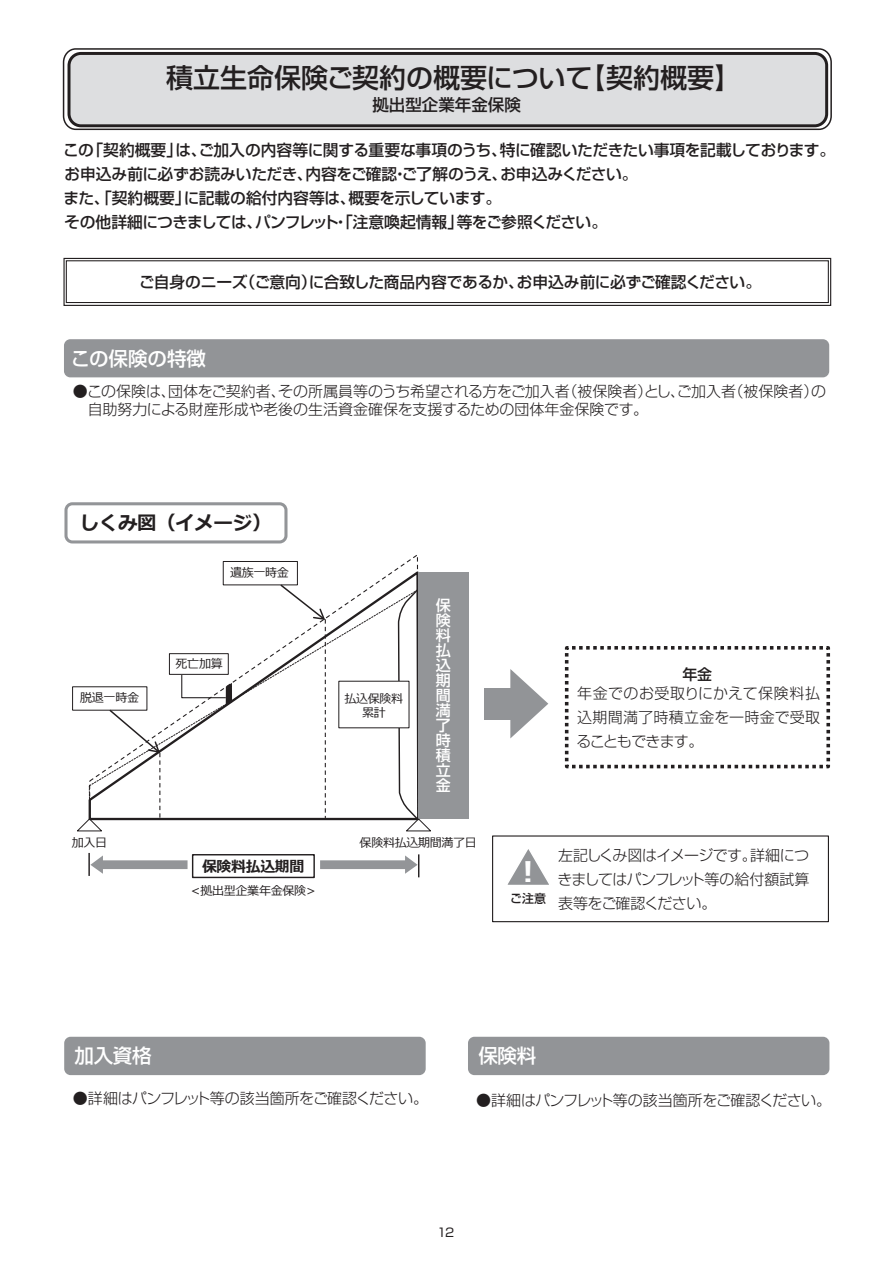
<style>
.page{position:relative;width:893px;height:1263px;background:#fff}
.page>*{position:absolute;margin:0;border:0;box-sizing:border-box;transform-origin:0 0}
.t1{font:700 28.5px "Meiryo";color:#fff}
.t2{font:500 27px "Shin Go Pr 5";color:#231f20}
.t3{font:700 19.5px "Meiryo";letter-spacing:-.02em;color:#231f20}
.t4{font:500 19.5px "Shin Go Pr 5";color:#fff}
.t5{font:500 19.5px "Shin Go Pr 5";letter-spacing:-.02em;color:#fff}
.t6{font:500 16.5px "Shin Go Pr 5";color:#231f20}
.t7{font:500 15.75px/24px "Shin Go Pr 5";letter-spacing:-.02em;color:#231f20}
.t8{font:300 15px/18px "Shin Go Pr 5";color:#231f20}
.t9{font:300 15px "Shin Go Pr 5";letter-spacing:-.04em;color:#231f20}
.t10{font:300 15px/24px "Shin Go Pr 5";letter-spacing:-.02em;color:#231f20;text-align:justify}
.t11{font:300 15px "Shin Go Pr 5";letter-spacing:-.045em;color:#231f20}
.t12{font:300 15px "Shin Go Pr 5";letter-spacing:-.055em;color:#231f20}
.t13{font:500 15px/15px "Shin Go Pr 5";color:#fff;text-align:justify}
.t14{font:700 15px "Meiryo";letter-spacing:-.025em;color:#231f20}
.t15{font:500 15px "Shin Go Pr 5";color:#231f20}
.t16{font:12px/14.4px "Meiryo";letter-spacing:-.03em;color:#231f20;text-align:center}
.t17{font:12px "Shin Go Pr 5";color:#231f20}
</style>
<div class="page">
<div style="left:63px;top:48px;width:769px;height:82px;border:2px solid #231f20;border-radius:13px"></div>
<div style="left:69px;top:53px;width:758px;height:73px;background:#dddee0;border-radius:12px"></div>
<div style="left:68px;top:52px;width:760px;height:75px;border:3px solid #231f20;border-radius:12px"></div>
<div style="left:64px;top:339px;width:765px;height:38px;background:#929497;border-radius:6px"></div>
<div style="left:484px;top:688px;width:32px;height:31px;background:#929497"></div>
<svg style="left:510px;top:669px;width:38px;height:69px"></svg>
<div style="left:492px;top:835px;width:337px;height:87px;border:1px solid #231f20"></div>
<svg style="left:507px;top:849px;width:42px;height:36px"></svg>
<svg style="left:564px;top:646px;width:267px;height:123px"></svg>
<div style="left:64px;top:1037px;width:362px;height:38px;background:#929497;border-radius:6px"></div>
<div style="left:468px;top:1037px;width:361px;height:38px;background:#929497;border-radius:6px"></div>
<svg style="left:161px;top:568px;width:258px;height:253px"></svg>
<svg style="left:147px;top:589px;width:250px;height:231px"></svg>
<div style="left:418px;top:572px;width:51px;height:247px;background:#939598"></div>
<div style="left:339px;top:681px;width:70px;height:47px;background:#fff"></div>
<div style="left:223px;top:561px;width:74px;height:24px;background:#fff"></div>
<div style="left:223px;top:561px;width:75px;height:24px;border:1px solid #231f20"></div>
<hr style="left:88px;top:853px;width:2px;height:23px;background:#231f20">
<svg style="left:320px;top:854px;width:99px;height:23px"></svg>
<svg style="left:90px;top:855px;width:98px;height:19px"></svg>
<svg style="left:76px;top:708px;width:85px;height:124px"></svg>
<svg style="left:397px;top:588px;width:34px;height:244px"></svg>
<div style="left:192px;top:854px;width:123px;height:24px;border:1px solid #231f20"></div>
<div style="left:64px;top:502px;width:223px;height:41px;border:3px solid #939598;border-radius:6px"></div>
<svg style="left:279px;top:583px;width:47px;height:235px"></svg>
<svg style="left:181px;top:672px;width:54px;height:36px"></svg>
<div style="left:169px;top:654px;width:59px;height:20px;background:#fff"></div>
<div style="left:169px;top:653px;width:60px;height:22px;border:1px solid #231f20"></div>
<svg style="left:63px;top:257px;width:769px;height:49px"></svg>
<h2 class="t2" style="left:166px;top:56px;width:577px">積立生命保険ご契約の概要について【契約概要】</h2>
<p class="t6" style="left:372px;top:91px;width:150px">拠出型企業年金保険</p>
<p class="t7" style="left:64px;top:136px;width:773px">この「契約概要」は、ご加入の内容等に関する重要な事項のうち、特に確認いただきたい事項を記載しております。お申込み前に必ずお読みいただき、内容をご確認・ご了解のうえ、お申込みください。<br>また、「契約概要」に記載の給付内容等は、概要を示しています。<br>その他詳細につきましては、パンフレット・「注意喚起情報」等をご参照ください。</p>
<p class="t7" style="left:139px;top:268px;width:624px">ご自身のニーズ（ご意向）に合致した商品内容であるか、お申込み前に必ずご確認ください。</p>
<p class="t4" style="left:71px;top:342px;width:137px">この保険の特徴</p>
<p class="t8" style="left:88px;top:381px;width:740px;text-indent:-15px">●この保険は、団体をご契約者、その所属員等のうち希望される方をご加入者（被保険者）とし、ご加入者（被保険者）の自助努力による財産形成や老後の生活資金確保を支援するための団体年金保険です。</p>
<p class="t3" style="left:80px;top:509px;width:193px">しくみ図（イメージ）</p>
<p class="t16" style="left:230px;top:566px;width:60px">遺族一時金</p>
<p class="t16" style="left:80px;top:691px;width:60px">脱退一時金</p>
<p class="t16" style="left:176px;top:657px;width:49px">死亡加算</p>
<p class="t16" style="left:344px;top:692px;width:60px">払込保険料累計</p>
<p class="t13" style="left:436px;top:597px;width:16px">保険料払込期間満了時積立金</p>
<p class="t16" style="left:72px;top:836px;width:37px">加入日</p>
<p class="t16" style="left:360px;top:836px;width:119px">保険料払込期間満了日</p>
<p class="t14" style="left:202px;top:856px;width:104px">保険料払込期間</p>
<p class="t16" style="left:191px;top:884px;width:127px">&lt;拠出型企業年金保険&gt;</p>
<p class="t15" style="left:682px;top:662px;width:31px">年金</p>
<p class="t10" style="left:577px;top:680px;width:245px">年金でのお受取りにかえて保険料払込期間満了時積立金を一時金で受取ることもできます。</p>
<p class="t11" style="left:558px;top:843px;width:252px">左記しくみ図はイメージです。詳細につ</p>
<p class="t12" style="left:558px;top:867px;width:253px">きましてはパンフレット等の給付額試算</p>
<p class="t11" style="left:510px;top:891px;width:208px"><sup>ご注意</sup> 表等をご確認ください。</p>
<h1 class="t1" style="left:514px;top:851px;width:30px">︕</h1>
<p class="t5" style="left:75px;top:1040px;width:78px">加入資格</p>
<p class="t5" style="left:478px;top:1040px;width:59px">保険料</p>
<p class="t9" style="left:73px;top:1086px;width:356px">●詳細はパンフレット等の該当箇所をご確認ください。</p>
<p class="t9" style="left:476px;top:1088px;width:356px">●詳細はパンフレット等の該当箇所をご確認ください。</p>
<p class="t17" style="left:437px;top:1223px;width:19px">12</p>
</div>
